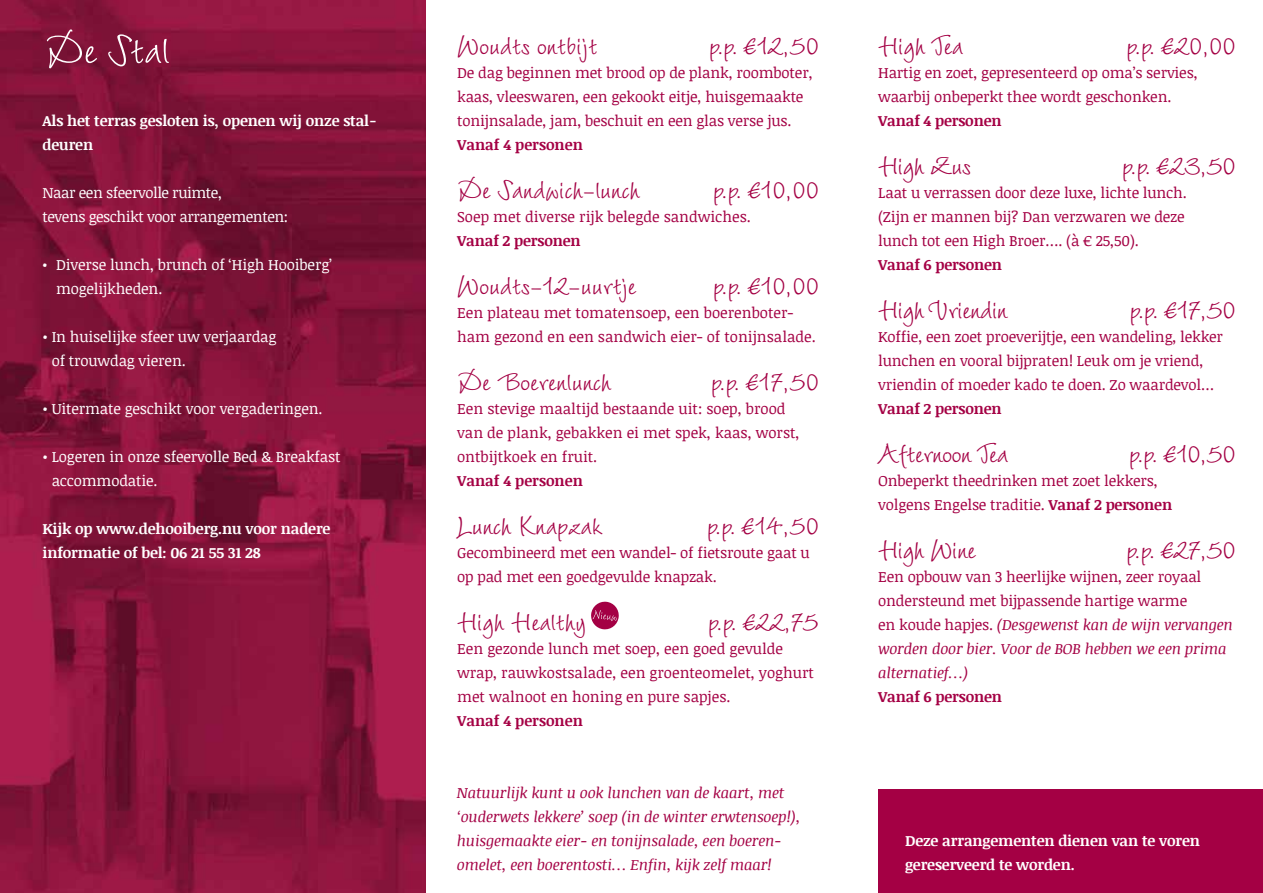
<style>
.page{position:relative;width:1263px;height:893px;background:#fff}
.page>*{position:absolute;margin:0;border:0;box-sizing:border-box;transform-origin:0 0}
.t1{font:58.5px "Wiesbaden Swing LT Std";color:#fff}
.t2{font:37.5px "Wiesbaden Swing LT Std";color:#a40044}
.t3{font:15px/24px "Noticia Text";letter-spacing:-.01em;color:#a40044}
.t4{font:15px/24px "Noticia Text";letter-spacing:-.01em;color:#fff}
.t5{font:italic 15px/24px "Noticia Text";letter-spacing:-.01em;color:#a40044}
.t6{font:700 15px/24px "Noticia Text";letter-spacing:-.01em;color:#fff}
.t7{font:700 15px "Noticia Text";letter-spacing:-.01em;color:#a40044}
.t8{font:15px/24px "Noticia Text";letter-spacing:-.03em;color:#fff}
.s1{font-weight:700}
.s2{font-style:italic}
</style>
<div class="page">
<div style="left:878px;top:790px;width:385px;height:103px;background:#a40044"></div>
<img style="left:0;top:0;width:425px;height:893px">
<svg style="left:591px;top:601px;width:28px;height:29px"></svg>
<h1 class="t1" style="left:45px;top:17px;width:126px">De Stal</h1>
<p class="t6" style="left:43px;top:108px;width:336px">Als het terras gesloten is, openen wij onze stal&shy;deuren</p>
<p class="t8" style="left:43px;top:180px;width:247px">Naar een sfeervolle ruimte,<br>tevens geschikt voor arrangementen:</p>
<p class="t4" style="left:56px;top:252px;width:277px;text-indent:-13px">∙ Diverse lunch, brunch of ‘High Hooiberg’ mogelijkheden.</p>
<p class="t4" style="left:52px;top:324px;width:226px;text-indent:-9px">• In huiselijke sfeer uw verjaardag of trouwdag vieren.</p>
<p class="t4" style="left:43px;top:396px;width:282px">• Uitermate geschikt voor vergaderingen.</p>
<p class="t4" style="left:52px;top:444px;width:290px;text-indent:-9px">• Logeren in onze sfeervolle Bed &amp; Breakfast accommodatie.</p>
<p class="t6" style="left:43px;top:516px;width:289px">Kijk op www.dehooiberg.nu voor nadere informatie of bel: 06 21 55 31 28</p>
<h2 class="t2" style="left:457px;top:25px;width:142px">Woudts ontbijt</h2>
<h2 class="t2" style="left:709px;top:25px;width:111px">p.p. €12,50</h2>
<p class="t3" style="left:457px;top:60px;width:357px">De dag beginnen met brood op de plank, roomboter, kaas, vleeswaren, een gekookt eitje, huisgemaakte tonijnsalade, jam, beschuit en een glas verse jus.</p>
<p class="t7" style="left:457px;top:134px;width:127px">Vanaf 4 personen</p>
<h2 class="t2" style="left:457px;top:169px;width:184px">De Sandwich-lunch</h2>
<h2 class="t2" style="left:713px;top:169px;width:107px">p.p. €10,00</h2>
<p class="t3" style="left:457px;top:204px;width:295px">Soep met diverse rijk belegde sandwiches.</p>
<p class="t7" style="left:457px;top:230px;width:125px">Vanaf 2 personen</p>
<h2 class="t2" style="left:457px;top:265px;width:181px">Woudts-12-uurtje</h2>
<h2 class="t2" style="left:713px;top:265px;width:107px">p.p. €10,00</h2>
<p class="t3" style="left:457px;top:300px;width:360px">Een plateau met tomatensoep, een boerenboter&shy;ham gezond en een sandwich eier- of tonijnsalade.</p>
<h2 class="t2" style="left:457px;top:361px;width:156px">De Boerenlunch</h2>
<h2 class="t2" style="left:711px;top:361px;width:109px">p.p. €17,50</h2>
<p class="t3" style="left:457px;top:396px;width:344px">Een stevige maaltijd bestaande uit: soep, brood van de plank, gebakken ei met spek, kaas, worst, ontbijtkoek en fruit.</p>
<p class="t7" style="left:457px;top:470px;width:127px">Vanaf 4 personen</p>
<h2 class="t2" style="left:457px;top:505px;width:147px">Lunch Knapzak</h2>
<h2 class="t2" style="left:707px;top:505px;width:113px">p.p. €14,50</h2>
<p class="t3" style="left:457px;top:540px;width:354px">Gecombineerd met een wandel- of fietsroute gaat u op pad met een goedgevulde knapzak.</p>
<h2 class="t2" style="left:457px;top:601px;width:131px">High Healthy</h2>
<h2 class="t2" style="left:708px;top:601px;width:112px">p.p. €22,75</h2>
<p class="t3" style="left:457px;top:636px;width:358px">Een gezonde lunch met soep, een goed gevulde wrap, rauwkostsalade, een groenteomelet, yoghurt met walnoot en honing en pure sapjes.</p>
<p class="t7" style="left:457px;top:710px;width:127px">Vanaf 4 personen</p>
<p class="t5" style="left:457px;top:780px;width:345px">Natuurlijk kunt u ook lunchen van de kaart, met ‘ouderwets lekkere’ soep (in de winter erwtensoep!), huisgemaakte eier- en tonijnsalade, een boeren&shy;omelet, een boerentosti… Enfin, kijk zelf maar!</p>
<h2 class="t2" style="left:878px;top:25px;width:87px">High Tea</h2>
<h2 class="t2" style="left:1126px;top:25px;width:110px">p.p. €20,00</h2>
<p class="t3" style="left:878px;top:60px;width:321px">Hartig en zoet, gepresenteerd op oma’s servies, waarbij onbeperkt thee wordt geschonken.</p>
<p class="t7" style="left:878px;top:110px;width:125px">Vanaf 4 personen</p>
<h2 class="t2" style="left:878px;top:145px;width:95px">High Zus</h2>
<h2 class="t2" style="left:1122px;top:145px;width:115px">p.p. €23,50</h2>
<p class="t3" style="left:878px;top:180px;width:310px">Laat u verrassen door deze luxe, lichte lunch. (Zijn er mannen bij? Dan verzwaren we deze lunch tot een High Broer…. (à € 25,50).</p>
<p class="t7" style="left:878px;top:254px;width:125px">Vanaf 6 personen</p>
<h2 class="t2" style="left:878px;top:289px;width:131px">High Vriendin</h2>
<h2 class="t2" style="left:1130px;top:289px;width:107px">p.p. €17,50</h2>
<p class="t3" style="left:878px;top:324px;width:346px">Koffie, een zoet proeverijtje, een wandeling, lekker lunchen en vooral bijpraten! Leuk om je vriend, vriendin of moeder kado te doen. Zo waardevol…</p>
<p class="t7" style="left:878px;top:398px;width:125px">Vanaf 2 personen</p>
<h2 class="t2" style="left:878px;top:433px;width:132px">Afternoon Tea</h2>
<h2 class="t2" style="left:1129px;top:433px;width:108px">p.p. €10,50</h2>
<p class="t3" style="left:878px;top:468px;width:296px">Onbeperkt theedrinken met zoet lekkers, volgens Engelse traditie. <span class="s1">Vanaf 2 personen</span></p>
<h2 class="t2" style="left:878px;top:529px;width:99px">High Wine</h2>
<h2 class="t2" style="left:1126px;top:529px;width:110px">p.p. €27,50</h2>
<p class="t3" style="left:878px;top:564px;width:356px">Een opbouw van 3 heerlijke wijnen, zeer royaal ondersteund met bijpassende hartige warme<br>en koude hapjes. <span class="s2">(Desgewenst kan de wijn vervangen worden door bier. Voor de BOB hebben we een prima alternatief…)</span></p>
<p class="t7" style="left:878px;top:686px;width:125px">Vanaf 6 personen</p>
<p class="t6" style="left:905px;top:828px;width:296px">Deze arrangementen dienen van te voren gereserveerd te worden.</p>
</div>
